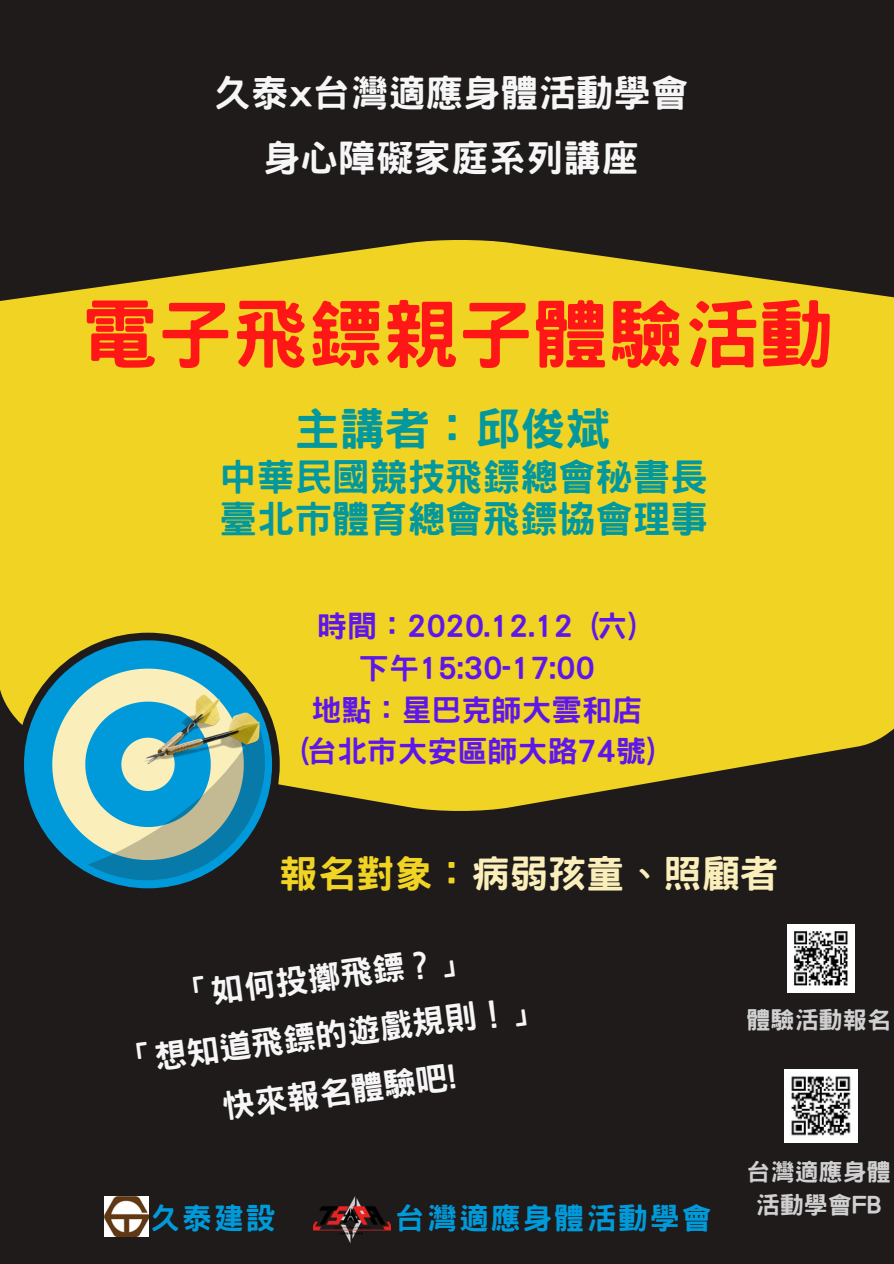
<style>
.page{position:relative;width:894px;height:1264px;background:#fff}
.page>*{position:absolute;margin:0;border:0;box-sizing:border-box;transform-origin:0 0}
.t1{font:800 75px "Han Wang Hei";color:#ff1616}
.t2{font:800 45px "Han Wang Hei";color:#03989e}
.t3{font:800 38.4px "Han Wang Hei";color:#faeebb}
.t4{font:800 37.5px/41.7px "Han Wang Hei";color:#03989e}
.t5{font:800 37.5px/65.2px "Han Wang Hei";color:#f6f6f6;text-align:center}
.t6{font:800 32.4px/57.6px "Han Wang Hei";color:#f6f6f6;text-align:center}
.t7{font:800 30px/41.7px "Han Wang Hei";color:#5e17eb;text-align:center}
.t8{font:800 30px "Han Wang Hei";letter-spacing:.06em;color:#009ada}
.t9{font:800 24px/32.7px "Han Wang Hei";color:#d0d0d1;text-align:center}
.s1{color:#f0d323}
</style>
<div class="page">
<div style="left:0;top:0;width:893px;height:1263px;background:#1f1b1a"></div>
<svg style="left:0;top:241px;width:893px;height:569px;background:#ddc222"></svg>
<svg style="left:16px;top:632px;width:264px;height:257px"></svg>
<img style="left:143px;top:694px;width:116px;height:70px">
<img style="left:104px;top:1196px;width:44px;height:40px">
<img style="left:313px;top:1196px;width:77px;height:46px">
<img style="left:787px;top:924px;width:67px;height:68px">
<img style="left:784px;top:1069px;width:73px;height:73px">
<p class="t5" style="left:213px;top:60px;width:476px">久泰x台灣適應身體活動學會身心障礙家庭系列講座</p>
<h1 class="t1" style="left:82px;top:296px;width:752px">電子飛鏢親子體驗活動</h1>
<h2 class="t2" style="left:294px;top:406px;width:317px">主講者：邱俊斌</h2>
<p class="t4" style="left:219px;top:456px;width:489px">中華民國競技飛鏢總會秘書長臺北市體育總會飛鏢協會理事</p>
<p class="t7" style="left:298px;top:605px;width:358px">時間：2020.12.12 (六)<br>下午15:30-17:00<br>地點：星巴克師大雲和店<br>(台北市大安區師大路74號)</p>
<p class="t3" style="left:279px;top:854px;width:500px"><span class="s1">報名對象：</span>病弱孩童、照顧者</p>
<p class="t6" style="left:111px;top:973px;width:424px;rotate:-7deg">「如何投擲飛鏢？」<br>「想知道飛鏢的遊戲規則！」快來報名體驗吧!</p>
<p class="t8" style="left:150px;top:1203px;width:127px">久泰建設</p>
<p class="t8" style="left:395px;top:1203px;width:318px">台灣適應身體活動學會</p>
<p class="t9" style="left:746px;top:1003px;width:146px">體驗活動報名</p>
<p class="t9" style="left:746px;top:1155px;width:146px">台灣適應身體活動學會FB</p>
</div>
